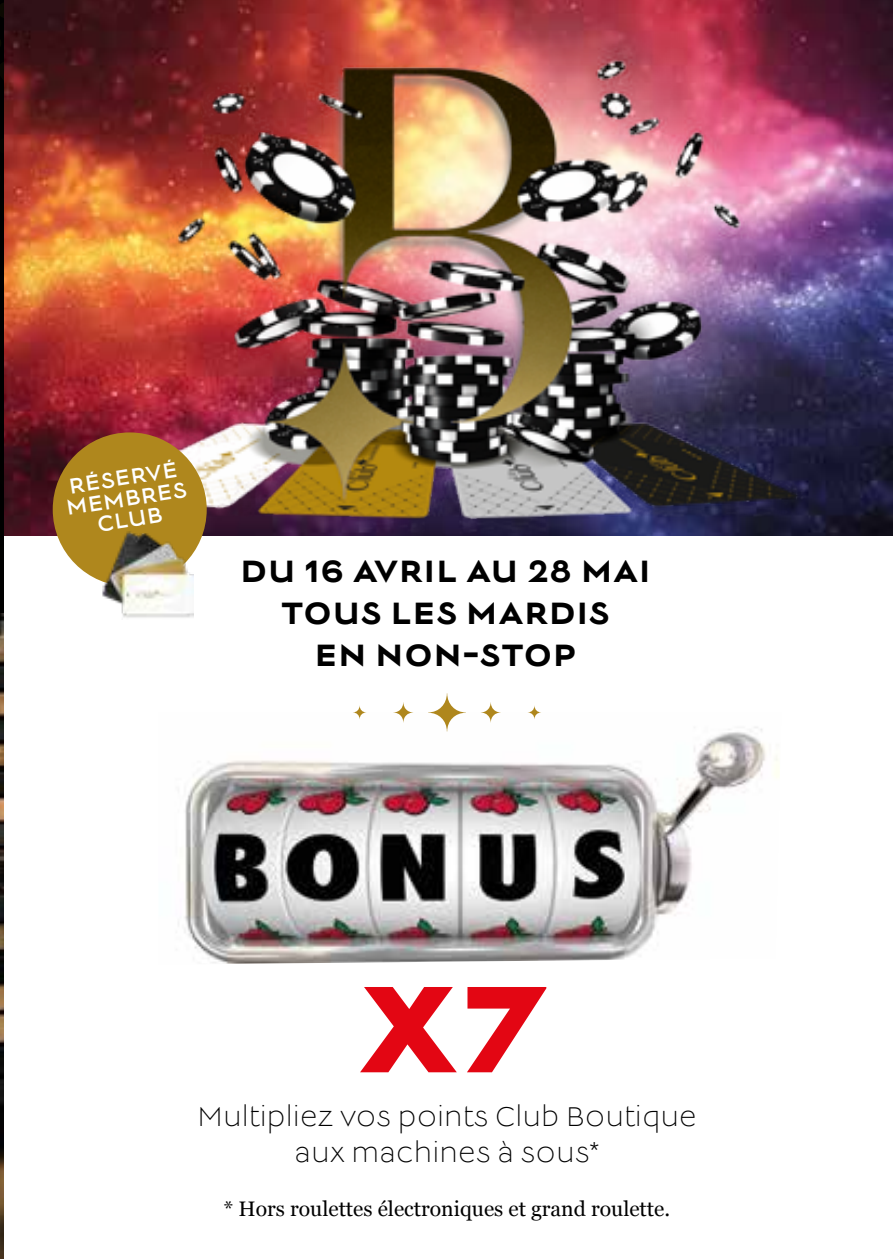
<style>
.page{position:relative;width:893px;height:1259px;background:#fff}
.page>*{position:absolute;margin:0;border:0;box-sizing:border-box;transform-origin:0 0}
.t1{font:900 136.8px "Lucien";color:#e30613}
.t2{font:700 34.2px/42px "Lucien";letter-spacing:.02em;color:#000;text-align:center;scale:1.05 1}
.t3{font:300 30px/36px "Lucien";color:#000;text-align:center}
.t4{font:24px/21px "Lucien";color:#fff;text-align:center}
.t5{font:21px "Georgia";color:#000}
</style>
<div class="page">
<img style="left:178px;top:722px;width:602px;height:242px">
<img style="left:4px;top:0;width:889px;height:536px">
<img style="left:11px;top:0;width:859px;height:534px">
<svg style="left:428px;top:693px;width:38px;height:38px"></svg>
<svg style="left:393px;top:702px;width:20px;height:20px"></svg>
<svg style="left:481px;top:702px;width:20px;height:20px"></svg>
<svg style="left:353px;top:705px;width:13px;height:14px"></svg>
<svg style="left:528px;top:705px;width:13px;height:14px"></svg>
<div style="left:53px;top:432px;width:154px;height:154px;background:#af871d;border-radius:50%"></div>
<img style="left:94px;top:531px;width:100px;height:87px">
<hr style="left:0;top:0;width:4px;height:710px;background:#000">
<img style="left:0;top:614px;width:4px;height:645px">
<p class="t4" style="left:62px;top:478px;width:123px;rotate:-9deg">RÉSERVÉ<br>MEMBRES<br>CLUB</p>
<p class="t2" style="left:240px;top:552px;width:393px">DU 16 AVRIL AU 28 MAI<br>TOUS LES MARDIS<br>EN NON-STOP</p>
<h1 class="t1" style="left:357px;top:961px;width:186px">X7</h1>
<p class="t3" style="left:197px;top:1100px;width:501px">Multipliez vos points Club Boutique aux machines à sous*</p>
<p class="t5" style="left:223px;top:1193px;width:448px">* Hors roulettes électroniques et grand roulette.</p>
</div>
